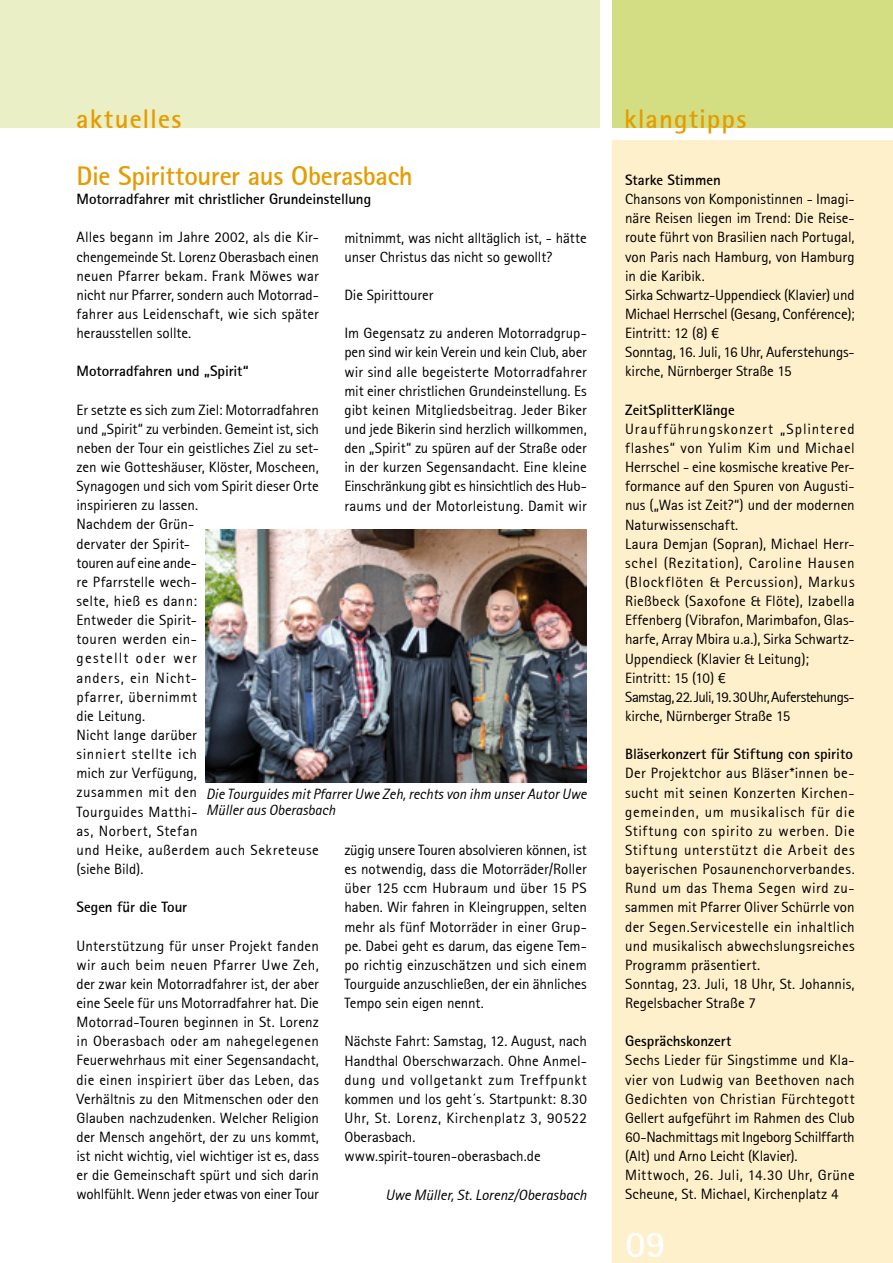
<style>
.page{position:relative;width:893px;height:1263px;background:#fff}
.page>*{position:absolute;margin:0;border:0;box-sizing:border-box;transform-origin:0 0}
.t1{font:37.5px "Rotis Sans Serif Bold 65";color:#fff}
.t2{font:27px "Rotis Sans Serif Bold 65";letter-spacing:-.005em;color:#e49c00}
.t3{font:27px "Rotis Sans Serif Bold 65";letter-spacing:.035em;color:#e49c00}
.t4{font:27px "Rotis Sans Serif Bold 65";letter-spacing:.04em;color:#e49c00}
.t5{font:15px/19.2px "Rotis Sans Serif 55";letter-spacing:.005em;color:#000}
.t6{font:15px/19.2px "Rotis Sans Serif 55";letter-spacing:.025em;color:#000}
.t7{font:15px "Rotis Sans Serif Bold 65";letter-spacing:-.005em;color:#000}
.t8{font:15px/16.5px "Rotis Sans Serif Italic 56";color:#000}
</style>
<div class="page">
<div style="left:0;top:0;width:600px;height:128px;background:#eaefc5"></div>
<div style="left:612px;top:0;width:281px;height:128px;background:#d3de82"></div>
<div style="left:612px;top:140px;width:281px;height:1123px;background:#fff0cc"></div>
<img style="left:206px;top:529px;width:381px;height:253px">
<h2 class="t4" style="left:76px;top:101px;width:107px">aktuelles</h2>
<h2 class="t3" style="left:624px;top:101px;width:124px">klangtipps</h2>
<h2 class="t2" style="left:77px;top:159px;width:338px">Die Spirittourer aus Oberasbach</h2>
<p class="t7" style="left:77px;top:190px;width:296px">Motorradfahrer mit christlicher Grundeinstellung</p>
<p class="t5" style="left:77px;top:228px;width:244px;text-align:justify">Alles begann im Jahre 2002, als die Kir&shy;chengemeinde St. Lorenz Oberasbach einen neuen Pfarrer bekam. Frank Möwes war nicht nur Pfarrer, sondern auch Motorrad&shy;fahrer aus Leidenschaft, wie sich später herausstellen sollte.</p>
<p class="t7" style="left:77px;top:362px;width:174px">Motorradfahren und „Spirit“</p>
<p class="t5" style="left:77px;top:400px;width:244px;text-align:justify">Er setzte es sich zum Ziel: Motorradfahren und „Spirit“ zu verbinden. Gemeint ist, sich neben der Tour ein geistliches Ziel zu set&shy;zen wie Gotteshäuser, Klöster, Moscheen, Synagogen und sich vom Spirit dieser Orte inspirieren zu lassen.</p>
<p class="t5" style="left:344px;top:228px;width:244px">mitnimmt, was nicht alltäglich ist, - hätte unser Christus das nicht so gewollt?</p>
<p class="t5" style="left:344px;top:285px;width:90px">Die Spirittourer</p>
<p class="t5" style="left:344px;top:323px;width:244px;text-align:justify">Im Gegensatz zu anderen Motorradgrup&shy;pen sind wir kein Verein und kein Club, aber wir sind alle begeisterte Motorradfahrer mit einer christlichen Grundeinstellung. Es gibt keinen Mitgliedsbeitrag. Jeder Biker und jede Bikerin sind herzlich willkommen, den „Spirit“ zu spüren auf der Straße oder in der kurzen Segensandacht. Eine kleine Einschränkung gibt es hinsichtlich des Hub&shy;raums und der Motorleistung. Damit wir</p>
<p class="t6" style="left:77px;top:515px;width:244px">Nachdem der Grün-<br>dervater der Spirit-<br>touren auf eine ande-<br>re Pfarrstelle wech-<br>selte, hieß es dann:<br>Entweder die Spirit-<br>touren werden ein-<br>gestellt oder wer<br>anders, ein Nicht-<br>pfarrer, übernimmt<br>die Leitung.<br>Nicht lange darüber<br>sinniert stellte ich<br>mich zur Verfügung,<br>zusammen mit den<br>Tourguides Matthi-<br>as, Norbert, Stefan<br>und Heike, außerdem auch Sekreteuse (siehe Bild).</p>
<p class="t7" style="left:77px;top:898px;width:112px">Segen für die Tour</p>
<p class="t5" style="left:77px;top:936px;width:244px;text-align:justify">Unterstützung für unser Projekt fanden wir auch beim neuen Pfarrer Uwe Zeh, der zwar kein Motorradfahrer ist, der aber eine Seele für uns Motorradfahrer hat. Die Motorrad-Touren beginnen in St. Lorenz in Oberasbach oder am nahegelegenen Feuerwehrhaus mit einer Segensandacht, die einen inspiriert über das Leben, das Verhältnis zu den Mitmenschen oder den Glauben nachzudenken. Welcher Religion der Mensch angehört, der zu uns kommt, ist nicht wichtig, viel wichtiger ist es, dass er die Gemeinschaft spürt und sich darin wohlfühlt. Wenn jeder etwas von einer Tour</p>
<p class="t8" style="left:206px;top:785px;width:382px">Die Tourguides mit Pfarrer Uwe Zeh, rechts von ihm unser Autor Uwe<br>Müller aus Oberasbach</p>
<p class="t5" style="left:344px;top:840px;width:244px;text-align:justify">zügig unsere Touren absolvieren können, ist es notwendig, dass die Motorräder/Roller über 125 ccm Hubraum und über 15 PS haben. Wir fahren in Kleingruppen, selten mehr als fünf Motorräder in einer Grup&shy;pe. Dabei geht es darum, das eigene Tem&shy;po richtig einzuschätzen und sich einem Tourguide anzuschließen, der ein ähnliches Tempo sein eigen nennt.</p>
<p class="t5" style="left:344px;top:1031px;width:244px">Nächste Fahrt: Samstag, 12. August, nach Handthal Oberschwarzach. Ohne Anmel&shy;dung und vollgetankt zum Treffpunkt kommen und los geht´s. Startpunkt: 8.30<br>Uhr, St. Lorenz, Kirchenplatz 3, 90522<br>Oberasbach. www.spirit-touren-oberasbach.de</p>
<p class="t8" style="left:385px;top:1186px;width:203px">Uwe Müller, St. Lorenz/Oberasbach</p>
<p class="t7" style="left:625px;top:170px;width:97px">Starke Stimmen</p>
<p class="t5" style="left:625px;top:189px;width:231px">Chansons von Komponistinnen - Imagi&shy;näre Reisen liegen im Trend: Die Reise&shy;route führt von Brasilien nach Portugal, von Paris nach Hamburg, von Hamburg in die Karibik.<br>Sirka Schwartz-Uppendieck (Klavier) und Michael Herrschel (Gesang, Conférence); Eintritt: 12 (8) €<br>Sonntag, 16. Juli, 16 Uhr, Auferstehungs&shy;kirche, Nürnberger Straße 15</p>
<p class="t7" style="left:625px;top:400px;width:111px">ZeitSplitterKlänge</p>
<p class="t5" style="left:625px;top:419px;width:231px">Uraufführungskonzert „Splintered flashes“ von Yulim Kim und Michael Herrschel - eine kosmische kreative Per&shy;formance auf den Spuren von Augusti&shy;nus („Was ist Zeit?“) und der modernen Naturwissenschaft.<br>Laura Demjan (Sopran), Michael Herr&shy;schel (Rezitation), Caroline Hausen (Blockflöten &amp; Percussion), Markus Rießbeck (Saxofone &amp; Flöte), Izabella Effenberg (Vibrafon, Marimbafon, Glas&shy;harfe, Array Mbira u.a.), Sirka Schwartz-Uppendieck (Klavier &amp; Leitung); Eintritt: 15 (10) €<br>Samstag, 22. Juli, 19. 30 Uhr, Auferstehungs&shy;kirche, Nürnberger Straße 15</p>
<p class="t7" style="left:625px;top:745px;width:229px">Bläserkonzert für Stiftung con spirito</p>
<p class="t5" style="left:625px;top:763px;width:231px">Der Projektchor aus Bläser*innen be&shy;sucht mit seinen Konzerten Kirchen&shy;gemeinden, um musikalisch für die Stiftung con spirito zu werben. Die Stiftung unterstützt die Arbeit des bayerischen Posaunenchorverbandes.<br>Rund um das Thema Segen wird zu&shy;sammen mit Pfarrer Oliver Schürrle von der Segen.Servicestelle ein inhaltlich und musikalisch abwechslungsreiches Programm präsentiert.<br>Sonntag, 23. Juli, 18 Uhr, St. Johannis, Regelsbacher Straße 7</p>
<p class="t7" style="left:625px;top:1032px;width:108px">Gesprächskonzert</p>
<p class="t5" style="left:625px;top:1051px;width:231px">Sechs Lieder für Singstimme und Kla&shy;vier von Ludwig van Beethoven nach Gedichten von Christian Fürchtegott Gellert aufgeführt im Rahmen des Club 60-Nachmittags mit Ingeborg Schilffarth (Alt) und Arno Leicht (Klavier).<br>Mittwoch, 26. Juli, 14.30 Uhr, Grüne Scheune, St. Michael, Kirchenplatz 4</p>
<h1 class="t1" style="left:625px;top:1220px;width:42px">09</h1>
</div>
